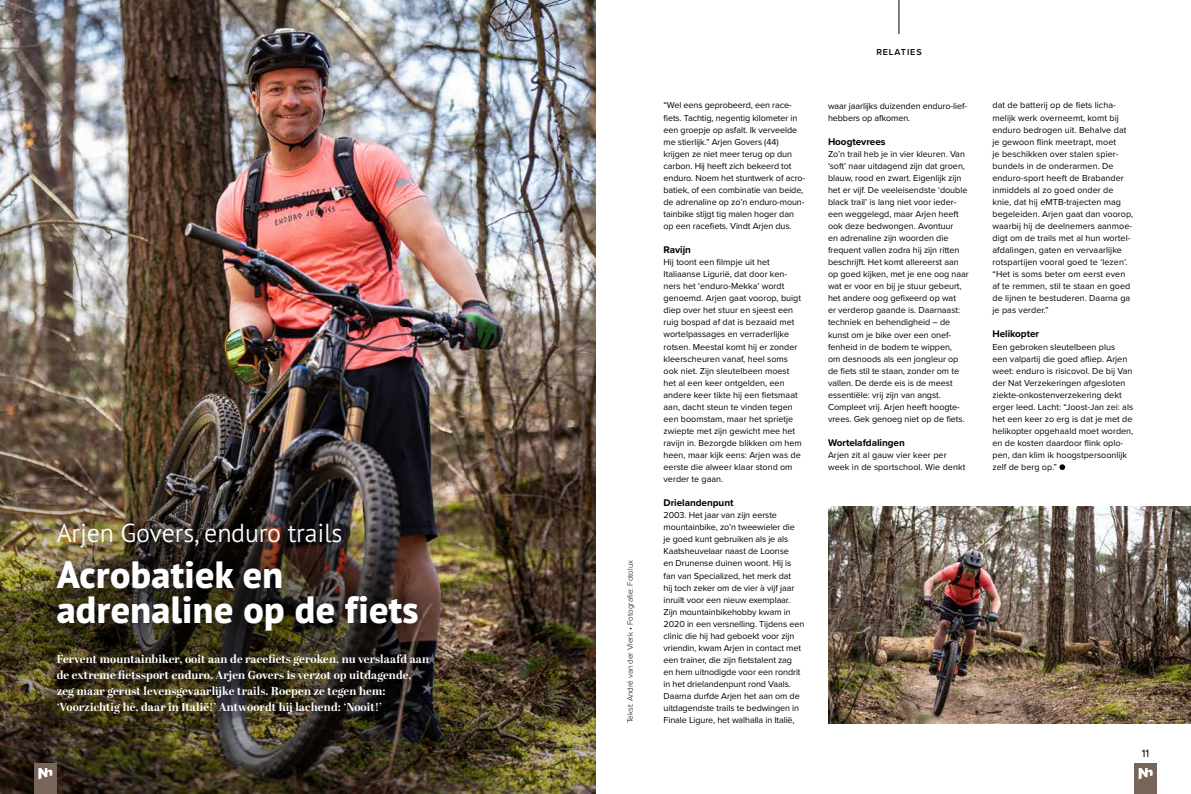
<style>
.page{position:relative;width:1191px;height:794px;background:#fff}
.page>*{position:absolute;margin:0;border:0;box-sizing:border-box;transform-origin:0 0}
.t1{font:800 38px/35px "PT Sans Pro";letter-spacing:.01em;color:#fff}
.t2{font:300 26px "PT Sans Pro";letter-spacing:-.01em;color:#fff}
.t3{font:700 11.5px/16px "Abril Display";letter-spacing:.01em;color:#fff}
.t4{font:11px "Proxima Nova";color:#000}
.t5{font:700 10px "Proxima Nova";letter-spacing:-.005em;color:#000}
.t6{font:9px/12.1px "Proxima Nova";letter-spacing:-.005em;color:#000}
.t7{font:600 9px "Proxima Nova";letter-spacing:.1em;color:#000}
.t8{font:300 8px "Proxima Nova";color:#000}
</style>
<div class="page">
<img style="left:0;top:0;width:595px;height:363px">
<img style="left:0;top:363px;width:595px;height:431px">
<img style="left:828px;top:506px;width:363px;height:217px">
<svg style="left:1059px;top:464px;width:6px;height:6px"></svg>
<hr style="left:898px;top:0;width:1px;height:34px;background:#000">
<img style="left:17px;top:500px;width:449px;height:229px;border-radius:50%">
<div style="left:40px;top:505px;width:396px;height:143px;background:#000;opacity:.75"></div>
<div style="left:39px;top:636px;width:407px;height:94px;background:#000;opacity:.75"></div>
<div style="left:1134px;top:763px;width:23px;height:31px;background:#766558"></div>
<div style="left:34px;top:763px;width:23px;height:31px;background:#766558"></div>
<svg style="left:1138px;top:768px;width:14px;height:11px"></svg>
<svg style="left:38px;top:768px;width:14px;height:11px"></svg>
<h2 class="t2" style="left:57px;top:516px;width:287px">Arjen Govers, enduro trails</h2>
<h1 class="t1" style="left:57px;top:556px;width:363px">Acrobatiek en adrenaline op de fiets</h1>
<p class="t3" style="left:57px;top:651px;width:374px">Fervent mountainbiker, ooit aan de racefiets geroken, nu verslaafd aan de extreme fietssport enduro. Arjen Govers is verzot op uitdagende, zeg maar gerust levensgevaarlijke trails. Roepen ze tegen hem: ‘Voorzichtig hè, daar in Italië!’ Antwoordt hij lachend: ‘Nooit!’</p>
<p class="t8" style="left:624px;top:723px;width:164px;rotate:-90deg">Tekst: André van der Vlerk • Fotografie: Fotolux</p>
<p class="t6" style="left:663px;top:99px;width:143px">“Wel eens geprobeerd, een race&shy;fiets. Tachtig, negentig kilometer in een groepje op asfalt. Ik verveelde me stierlijk.” Arjen Govers (44) krijgen ze niet meer terug op dun carbon. Hij heeft zich bekeerd tot enduro. Noem het stuntwerk of acro&shy;batiek, of een combinatie van beide, de adrenaline op zo’n enduro-moun&shy;tainbike stijgt tig malen hoger dan op een racefiets. Vindt Arjen dus.</p>
<p class="t5" style="left:663px;top:242px;width:29px">Ravijn</p>
<p class="t6" style="left:663px;top:256px;width:140px">Hij toont een filmpje uit het<br>Italiaanse Ligurië, dat door ken&shy;ners het ‘enduro-Mekka’ wordt genoemd. Arjen gaat voorop, buigt diep over het stuur en sjeest een ruig bospad af dat is bezaaid met wortelpassages en verraderlijke rotsen. Meestal komt hij er zonder kleerscheuren vanaf, heel soms ook niet. Zijn sleutelbeen moest het al een keer ontgelden, een andere keer tikte hij een fietsmaat aan, dacht steun te vinden tegen een boomstam, maar het sprietje zwiepte met zijn gewicht mee het ravijn in. Bezorgde blikken om hem heen, maar kijk eens: Arjen was de eerste die alweer klaar stond om verder te gaan.</p>
<p class="t5" style="left:663px;top:495px;width:71px">Drielandenpunt</p>
<p class="t6" style="left:663px;top:509px;width:142px">2003. Het jaar van zijn eerste mountainbike, zo’n tweewieler die<br>je goed kunt gebruiken als je als Kaatsheuvelaar naast de Loonse<br>en Drunense duinen woont. Hij is fan van Specialized, het merk dat<br>hij toch zeker om de vier à vijf jaar inruilt voor een nieuw exemplaar.<br>Zijn mountainbikehobby kwam in 2020 in een versnelling. Tijdens een clinic die hij had geboekt voor zijn vriendin, kwam Arjen in contact met een trainer, die zijn fietstalent zag<br>en hem uitnodigde voor een rondrit in het drielandenpunt rond Vaals.<br>Daarna durfde Arjen het aan om de uitdagendste trails te bedwingen in Finale Ligure, het walhalla in Italië,</p>
<p class="t7" style="left:876px;top:46px;width:47px">RELATIES</p>
<p class="t6" style="left:828px;top:99px;width:141px">waar jaarlijks duizenden enduro-lief&shy;hebbers op afkomen.</p>
<p class="t5" style="left:828px;top:134px;width:59px">Hoogtevrees</p>
<p class="t6" style="left:828px;top:147px;width:142px">Zo’n trail heb je in vier kleuren. Van ‘soft’ naar uitdagend zijn dat groen, blauw, rood en zwart. Eigenlijk zijn het er vijf. De veeleisendste ‘double black trail’ is lang niet voor ieder&shy;een weggelegd, maar Arjen heeft ook deze bedwongen. Avontuur<br>en adrenaline zijn woorden die frequent vallen zodra hij zijn ritten beschrijft. Het komt allereerst aan op goed kijken, met je ene oog naar wat er voor en bij je stuur gebeurt, het andere oog gefixeerd op wat<br>er verderop gaande is. Daarnaast: techniek en behendigheid – de kunst om je bike over een onef&shy;fenheid in de bodem te wippen,<br>om desnoods als een jongleur op de fiets stil te staan, zonder om te vallen. De derde eis is de meest essentiële: vrij zijn van angst.<br>Compleet vrij. Arjen heeft hoogte&shy;vrees. Gek genoeg niet op de fiets.</p>
<p class="t5" style="left:828px;top:435px;width:78px">Wortelafdalingen</p>
<p class="t6" style="left:828px;top:448px;width:139px">Arjen zit al gauw vier keer per week in de sportschool. Wie denkt</p>
<p class="t6" style="left:992px;top:99px;width:142px">dat de batterij op de fiets licha&shy;melijk werk overneemt, komt bij enduro bedrogen uit. Behalve dat je gewoon flink meetrapt, moet<br>je beschikken over stalen spier&shy;bundels in de onderarmen. De enduro-sport heeft de Brabander inmiddels al zo goed onder de knie, dat hij eMTB-trajecten mag begeleiden. Arjen gaat dan voorop, waarbij hij de deelnemers aanmoe&shy;digt om de trails met al hun wortel&shy;afdalingen, gaten en vervaarlijke rotspartijen vooral goed te ‘lezen’. “Het is soms beter om eerst even af te remmen, stil te staan en goed de lijnen te bestuderen. Daarna ga je pas verder.”</p>
<p class="t5" style="left:992px;top:327px;width:48px">Helikopter</p>
<p class="t6" style="left:992px;top:340px;width:142px">Een gebroken sleutelbeen plus<br>een valpartij die goed afliep. Arjen weet: enduro is risicovol. De bij Van der Nat Verzekeringen afgesloten ziekte-onkostenverzekering dekt erger leed. Lacht: “Joost-Jan zei: als het een keer zo erg is dat je met de helikopter opgehaald moet worden, en de kosten daardoor flink oplo&shy;pen, dan klim ik hoogstpersoonlijk zelf de berg op.”</p>
<p class="t4" style="left:40px;top:745px;width:12px">10</p>
<p class="t4" style="left:1141px;top:745px;width:9px">11</p>
</div>
